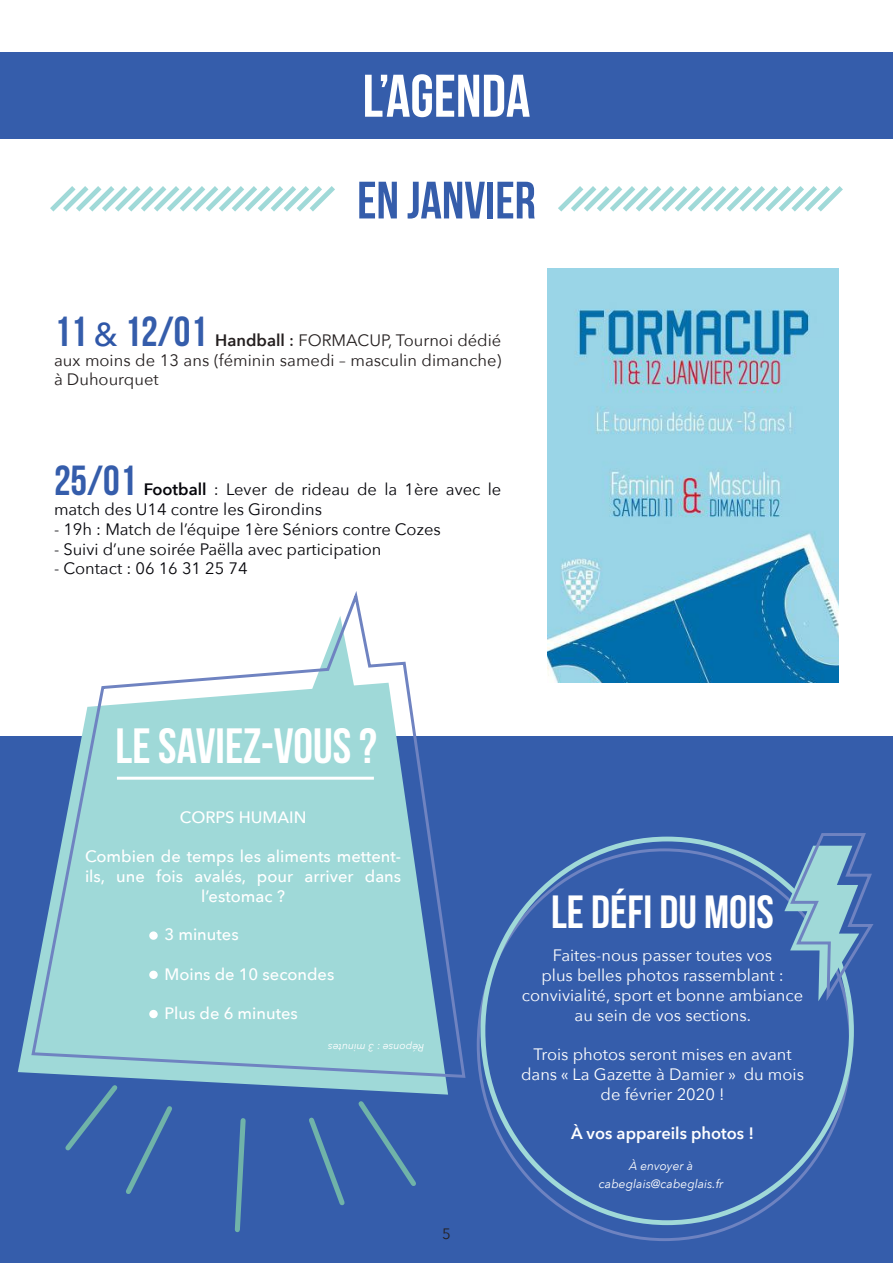
<style>
.page{position:relative;width:893px;height:1263px;background:#fff}
.page>*{position:absolute;margin:0;border:0;box-sizing:border-box;transform-origin:0 0}
.t1{font:60px "Bebas Neue";color:#fff}
.t2{font:52.5px "Bebas Neue";color:#355dab}
.t3{font:49.5px "Bebas Neue";color:#fff}
.t4{font:46.5px "Bebas Neue";color:#fff}
.t5{font:42px "Bebas Neue";color:#355dab}
.t6{font:16.5px/19.8px "Avenir Next";color:#fff;text-align:center}
.t7{font:16.5px/19.8px "Avenir Next";color:#05050a}
.t8{font:500 16.5px/19.8px "Avenir Next";color:#fff;text-align:center}
.t9{font:16.5px/19.8px "Avenir Next";color:#241f1f;text-align:justify}
.t10{font:600 16.5px "Avenir Next";color:#fff}
.t11{font:15px "Avenir Next";color:#241f1f}
.t12{font:italic 12px/17.9px "Avenir Next";color:#fff;text-align:center}
.t13{font:italic 10.5px "Avenir Next";color:#fff}
.s1{font-family:"Avenir Next";font-weight:500;font-size:33px;color:#2f57a8}
.s2{font-weight:600}
.s3{font-weight:500}
</style>
<div class="page">
<div style="left:1px;top:52px;width:892px;height:86px;background:#355dab"></div>
<svg style="left:558px;top:186px;width:285px;height:26px"></svg>
<img style="left:548px;top:269px;width:291px;height:414px">
<div style="left:0;top:736px;width:893px;height:527px;background:#355dab"></div>
<svg style="left:50px;top:186px;width:285px;height:26px"></svg>
<svg style="left:30px;top:591px;width:436px;height:489px"></svg>
<svg style="left:65px;top:1080px;width:356px;height:152px"></svg>
<hr style="left:117px;top:777px;width:257px;height:3px;background:#fff">
<svg style="left:784px;top:833px;width:90px;height:173px"></svg>
<div style="left:149px;top:931px;width:9px;height:9px;background:#fff;border-radius:50%"></div>
<div style="left:149px;top:971px;width:9px;height:8px;background:#fff;border-radius:50%"></div>
<div style="left:149px;top:1010px;width:9px;height:8px;background:#fff;border-radius:50%"></div>
<h1 class="t1" style="left:363px;top:63px;width:169px">L’AGENDA</h1>
<h2 class="t2" style="left:357px;top:172px;width:180px">EN JANVIER</h2>
<h3 class="t5" style="left:54px;top:308px;width:154px">11 <span class="s1">&amp;</span> 12/01</h3>
<p class="t9" style="left:54px;top:329px;width:449px;text-indent:161px"><span class="s2">Handball</span> <span class="s3">:</span> FORMACUP, Tournoi dédié aux moins de 13 ans (féminin samedi – masculin dimanche) à Duhourquet</p>
<h3 class="t5" style="left:54px;top:458px;width:84px">25/01</h3>
<p class="t7" style="left:54px;top:479px;width:449px;text-indent:90px"><span class="s2">Football</span> : Lever de rideau de la 1ère avec le match des U14 contre les Girondins</p>
<p class="t7" style="left:54px;top:518px;width:388px">- 19h : Match de l’équipe 1ère Séniors contre Cozes</p>
<p class="t7" style="left:54px;top:538px;width:329px">- Suivi d’une soirée Paëlla avec participation</p>
<p class="t7" style="left:54px;top:558px;width:195px">- Contact : 06 16 31 25 74</p>
<h3 class="t3" style="left:116px;top:718px;width:263px">LE SAVIEZ-VOUS ?</h3>
<p class="t8" style="left:180px;top:806px;width:128px">CORPS HUMAIN</p>
<p class="t8" style="left:85px;top:846px;width:318px">Combien de temps les aliments mettent&shy;ils, une fois avalés, pour arriver dans l’estomac ?</p>
<p class="t8" style="left:164px;top:924px;width:76px">3 minutes</p>
<p class="t8" style="left:164px;top:963px;width:171px">Moins de 10 secondes</p>
<p class="t8" style="left:164px;top:1003px;width:135px">Plus de 6 minutes</p>
<p class="t13" style="left:424px;top:1056px;width:98px;rotate:-180deg">Réponse : 3 minutes</p>
<p class="t11" style="left:442px;top:1221px;width:10px">5</p>
<h3 class="t4" style="left:551px;top:887px;width:224px">LE DÉFI DU MOIS</h3>
<p class="t6" style="left:522px;top:945px;width:283px">Faites-nous passer toutes vos<br>plus belles photos rassemblant : convivialité, sport et bonne ambiance au sein de vos sections.</p>
<p class="t6" style="left:521px;top:1044px;width:284px">Trois photos seront mises en avant dans « La Gazette à Damier » du mois de février 2020 !</p>
<p class="t10" style="left:571px;top:1119px;width:184px">À vos appareils photos !</p>
<p class="t12" style="left:599px;top:1156px;width:126px">À envoyer à cabeglais@cabeglais.fr</p>
</div>
